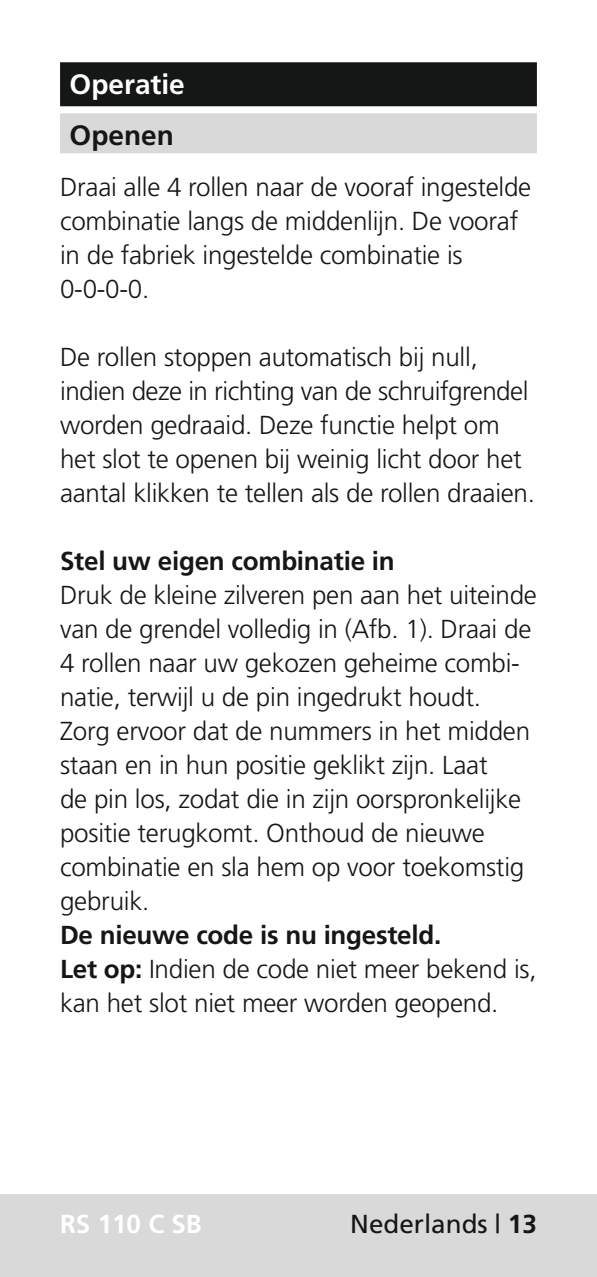
<style>
.page{position:relative;width:597px;height:1277px;background:#fff}
.page>*{position:absolute;margin:0;border:0;box-sizing:border-box;transform-origin:0 0}
.t1{font:700 28px "Frutiger";color:#fff}
.t2{font:700 28px "Frutiger";color:#151616}
.t3{font:300 26px/34px "Frutiger";letter-spacing:-.01em;color:#151616}
.t4{font:700 26px "Frutiger";letter-spacing:-.01em;color:#151616}
.t5{font:26px "Frutiger";color:#151616}
.t6{font:700 26px "Frutiger";color:#fff}
.s1{font-weight:700}
</style>
<div class="page">
<div style="left:0;top:1194px;width:596px;height:83px;background:#d9d9da"></div>
<div style="left:60px;top:62px;width:476px;height:44px;background:#151616"></div>
<div style="left:60px;top:113px;width:476px;height:40px;background:#d9d9da"></div>
<p class="t1" style="left:69px;top:68px;width:117px">Operatie</p>
<p class="t2" style="left:69px;top:119px;width:106px">Openen</p>
<p class="t3" style="left:60px;top:170px;width:472px">Draai alle 4 rollen naar de vooraf ingestelde combinatie langs de middenlijn. De vooraf in de fabriek ingestelde combinatie is 0-0-0-0.</p>
<p class="t3" style="left:60px;top:340px;width:476px">De rollen stoppen automatisch bij null, indien deze in richting van de schruifgrendel worden gedraaid. Deze functie helpt om het slot te openen bij weinig licht door het aantal klikken te tellen als de rollen draaien.</p>
<p class="t4" style="left:60px;top:546px;width:336px">Stel uw eigen combinatie in</p>
<p class="t3" style="left:60px;top:578px;width:478px">Druk de kleine zilveren pen aan het uiteinde van de grendel volledig in (Afb. 1). Draai de 4 rollen naar uw gekozen geheime combi&shy;natie, terwijl u de pin ingedrukt houdt.<br>Zorg ervoor dat de nummers in het midden staan en in hun positie geklikt zijn. Laat<br>de pin los, zodat die in zijn oorspronkelijke positie terugkomt. Onthoud de nieuwe combinatie en sla hem op voor toekomstig gebruik.</p>
<p class="t3" style="left:60px;top:918px;width:477px"><span class="s1">De nieuwe code is nu ingesteld.<br>Let op:</span> Indien de code niet meer bekend is, kan het slot niet meer worden geopend.</p>
<p class="t6" style="left:60px;top:1208px;width:143px">RS 110 C SB</p>
<p class="t5" style="left:350px;top:1208px;width:188px">Nederlands | <span class="s1">13</span></p>
</div>
